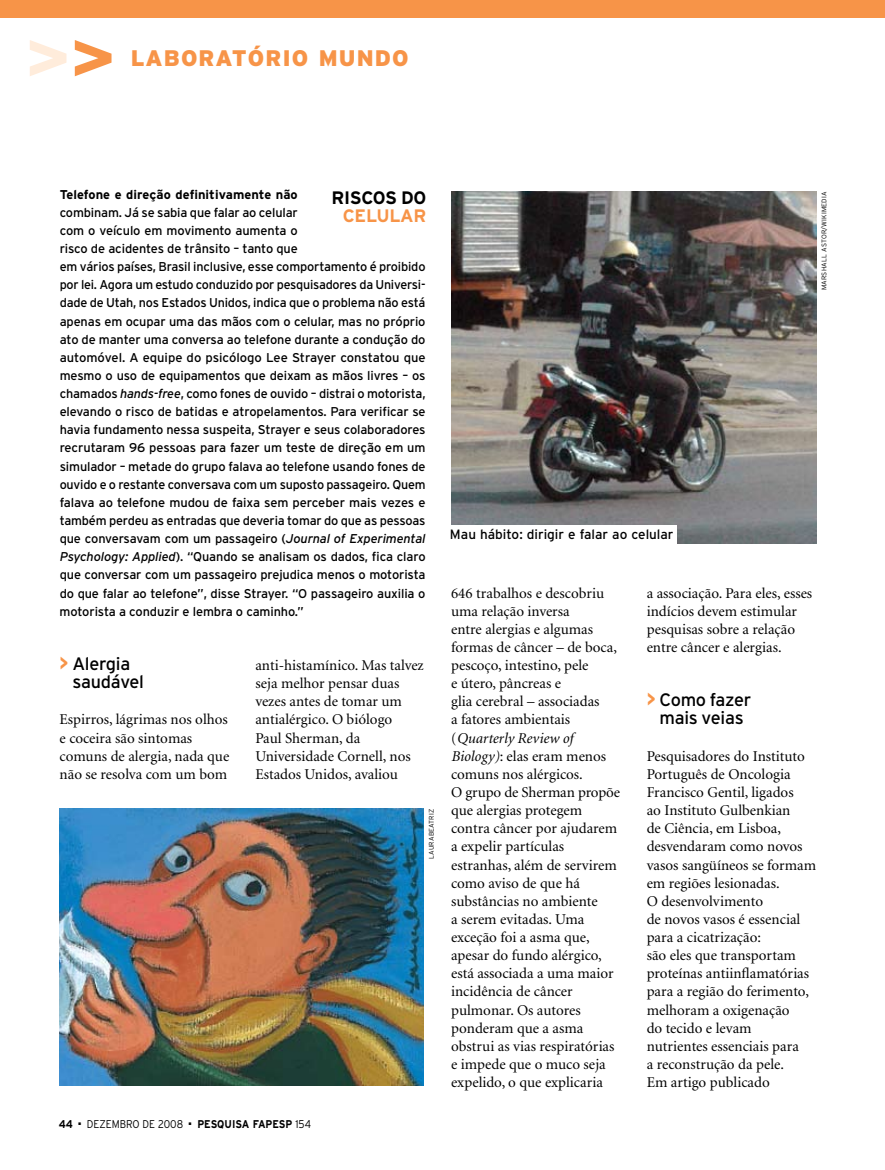
<style>
.page{position:relative;width:885px;height:1170px;background:#fff}
.page>*{position:absolute;margin:0;border:0;box-sizing:border-box;transform-origin:0 0}
.t1{font:600 75px "Franklin Gothic";color:#ffecdb}
.t2{font:900 22.5px "Interstate";letter-spacing:.05em;color:#f79448}
.t3{font:18px/18.1px "Interstate";letter-spacing:-.015em;color:#000;text-align:center}
.t4{font:700 18px "Interstate";letter-spacing:-.02em;color:#000}
.t5{font:700 18px "Interstate";letter-spacing:-.015em;color:#f79448}
.t6{font:15px/18.1px "Minion";color:#000}
.t7{font:13.5px "Interstate";color:#000}
.t8{font:12.75px/18.1px "Interstate";letter-spacing:-.015em;color:#000}
.t9{font:700 12.75px "Interstate";letter-spacing:.005em;color:#000}
.t10{font:700 11.25px "Interstate";color:#000;scale:.9 1}
.t11{font:300 11.25px "Interstate";color:#000;scale:.9 1}
.t12{font:300 6.75px "Interstate";letter-spacing:.025em;color:#000}
.s1{color:#f79448}
.s2{font-style:italic}
.s3{font-weight:700;font-size:20.25px;color:#f79448}
.s4{font-weight:300}
</style>
<div class="page">
<div style="left:0;top:0;width:884px;height:17px;background:#f79448"></div>
<img style="left:451px;top:191px;width:365px;height:352px">
<div style="left:442px;top:525px;width:234px;height:19px;background:#fff"></div>
<img style="left:60px;top:808px;width:364px;height:277px">
<h1 class="t1" style="left:26px;top:10px;width:92px">&gt;<span class="s1">&gt;</span></h1>
<h2 class="t2" style="left:131px;top:45px;width:279px">LABORATÓRIO MUNDO</h2>
<p class="t9" style="left:60px;top:187px;width:239px">Telefone e direção definitivamente não</p>
<p class="t8" style="left:60px;top:203px;width:367px">combinam. Já se sabia que falar ao celular<br>com o veículo em movimento aumenta o<br>risco de acidentes de trânsito – tanto que<br>em vários países, Brasil inclusive, esse comportamento é proibido por lei. Agora um estudo conduzido por pesquisadores da Universi&shy;dade de Utah, nos Estados Unidos, indica que o problema não está apenas em ocupar uma das mãos com o celular, mas no próprio ato de manter uma conversa ao telefone durante a condução do automóvel. A equipe do psicólogo Lee Strayer constatou que mesmo o uso de equipamentos que deixam as mãos livres – os chamados <span class="s2">hands-free</span>, como fones de ouvido – distrai o motorista, elevando o risco de batidas e atropelamentos. Para verificar se havia fundamento nessa suspeita, Strayer e seus colaboradores recrutaram 96 pessoas para fazer um teste de direção em um simulador – metade do grupo falava ao telefone usando fones de ouvido e o restante conversava com um suposto passageiro. Quem falava ao telefone mudou de faixa sem perceber mais vezes e também perdeu as entradas que deveria tomar do que as pessoas que conversavam com um passageiro (<span class="s2">Journal of Experimental Psychology: Applied</span>). “Quando se analisam os dados, fica claro que conversar com um passageiro prejudica menos o motorista do que falar ao telefone”, disse Strayer. “O passageiro auxilia o motorista a conduzir e lembra o caminho.”</p>
<p class="t4" style="left:331px;top:188px;width:96px">riscos do</p>
<p class="t5" style="left:343px;top:206px;width:85px">celular</p>
<p class="t3" style="left:72px;top:654px;width:73px;text-align:left;text-indent:-13px"><span class="s3">&gt;</span> Alergia saudável</p>
<p class="t6" style="left:60px;top:711px;width:171px">Espirros, lágrimas nos olhos e coceira são sintomas comuns de alergia, nada que não se resolva com um bom</p>
<p class="t6" style="left:255px;top:656px;width:170px">anti-histamínico. Mas talvez seja melhor pensar duas vezes antes de tomar um antialérgico. O biólogo<br>Paul Sherman, da<br>Universidade Cornell, nos<br>Estados Unidos, avaliou</p>
<p class="t12" style="left:427px;top:859px;width:52px;rotate:-90deg">LAURABEATRIZ</p>
<p class="t10" style="left:59px;top:1117px;width:17px">44</p>
<p class="t11" style="left:78px;top:1117px;width:118px">■ DEZEMBRO DE 2008</p>
<p class="t10" style="left:189px;top:1117px;width:137px">■ PESQUISA FAPESP <span class="s4">154</span></p>
<p class="t7" style="left:450px;top:527px;width:225px">Mau hábito: dirigir e falar ao celular</p>
<p class="t12" style="left:820px;top:290px;width:100px;rotate:-90deg">MARSHALL ASTOR/WIKIMEDIA</p>
<p class="t6" style="left:451px;top:584px;width:170px">646 trabalhos e descobriu uma relação inversa<br>entre alergias e algumas formas de câncer – de boca, pescoço, intestino, pele<br>e útero, pâncreas e<br>glia cerebral – associadas<br>a fatores ambientais (<span class="s2">Quarterly Review of<br>Biology)</span>: elas eram menos comuns nos alérgicos.<br>O grupo de Sherman propõe que alergias protegem contra câncer por ajudarem a expelir partículas estranhas, além de servirem como aviso de que há substâncias no ambiente<br>a serem evitadas. Uma exceção foi a asma que, apesar do fundo alérgico, está associada a uma maior incidência de câncer pulmonar. Os autores ponderam que a asma obstrui as vias respiratórias e impede que o muco seja expelido, o que explicaria</p>
<p class="t6" style="left:646px;top:584px;width:167px">a associação. Para eles, esses indícios devem estimular pesquisas sobre a relação entre câncer e alergias.</p>
<p class="t3" style="left:646px;top:690px;width:106px"><span class="s3">&gt;</span> Como fazer mais veias</p>
<p class="t6" style="left:646px;top:747px;width:171px">Pesquisadores do Instituto<br>Português de Oncologia<br>Francisco Gentil, ligados<br>ao Instituto Gulbenkian<br>de Ciência, em Lisboa, desvendaram como novos vasos sangüíneos se formam em regiões lesionadas.<br>O desenvolvimento<br>de novos vasos é essencial para a cicatrização:<br>são eles que transportam proteínas antiinflamatórias para a região do ferimento, melhoram a oxigenação<br>do tecido e levam nutrientes essenciais para<br>a reconstrução da pele.<br>Em artigo publicado</p>
</div>
